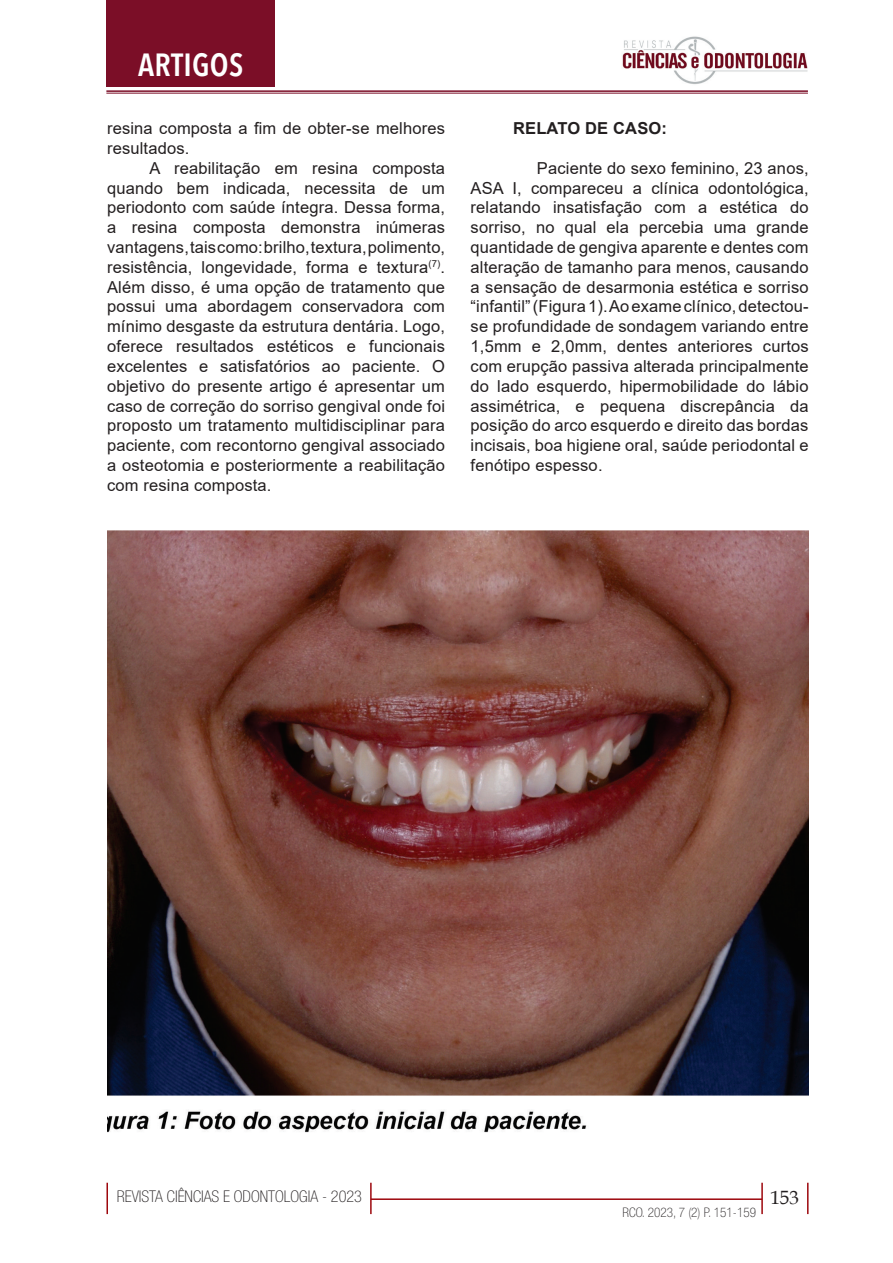
<style>
.page{position:relative;width:893px;height:1263px;background:#fff}
.page>*{position:absolute;margin:0;border:0;box-sizing:border-box;transform-origin:0 0}
.t1{font:600 condensed 31.8px "Avenir Next LT Pro";letter-spacing:.01em;color:#fff}
.t2{font:19.2px "Book Antiqua";color:#231f20}
.t3{font:16.5px/19.8px "Arial";letter-spacing:.01em;color:#231f20;text-align:justify}
.t4{font:700 16.5px "Arial";letter-spacing:.01em;color:#231f20}
.t5{font:100 condensed 16.2px "Helvetica Neue LT Std";color:#231f20}
.t6{font:100 condensed 13.2px "Helvetica Neue LT Std";color:#231f20}
</style>
<div class="page">
<hr style="left:807px;top:1183px;width:1px;height:31px;background:#9d070d">
<hr style="left:106px;top:1183px;width:2px;height:31px;background:#9d070d">
<hr style="left:370px;top:1183px;width:2px;height:31px;background:#9d070d">
<hr style="left:761px;top:1183px;width:2px;height:31px;background:#9d070d">
<hr style="left:371px;top:1198px;width:391px;height:2px;background:#9d070d">
<img style="left:622px;top:36px;width:186px;height:48px">
<div style="left:106px;top:0;width:169px;height:86px;background:#7b0e27"></div>
<hr style="left:106px;top:90px;width:702px;height:2px;background:#7b0e27">
<hr style="left:106px;top:93px;width:702px;height:1px;background:#7b0e27">
<img style="left:107px;top:530px;width:702px;height:602px">
<h1 class="t1" style="left:138px;top:46px;width:107px">ARTIGOS</h1>
<p class="t3" style="left:107px;top:118px;width:339px">resina composta a fim de obter-se melhores resultados.</p>
<p class="t3" style="left:107px;top:158px;width:340px;text-indent:43px">A reabilitação em resina composta quando bem indicada, necessita de um periodonto com saúde íntegra. Dessa forma, a resina composta demonstra inúmeras vantagens, tais como: brilho, textura, polimento, resistência, longevidade, forma e textura<sup>(7)</sup>.<br>Além disso, é uma opção de tratamento que possui uma abordagem conservadora com mínimo desgaste da estrutura dentária. Logo, oferece resultados estéticos e funcionais excelentes e satisfatórios ao paciente. O objetivo do presente artigo é apresentar um caso de correção do sorriso gengival onde foi proposto um tratamento multidisciplinar para paciente, com recontorno gengival associado a osteotomia e posteriormente a reabilitação com resina composta.</p>
<p class="t4" style="left:513px;top:117px;width:155px">RELATO DE CASO:</p>
<p class="t3" style="left:471px;top:158px;width:340px;text-indent:66px">Paciente do sexo feminino, 23 anos, ASA I, compareceu a clínica odontológica, relatando insatisfação com a estética do sorriso, no qual ela percebia uma grande quantidade de gengiva aparente e dentes com alteração de tamanho para menos, causando a sensação de desarmonia estética e sorriso “infantil” (Figura 1). Ao exame clínico, detectou&shy;se profundidade de sondagem variando entre 1,5mm e 2,0mm, dentes anteriores curtos com erupção passiva alterada principalmente do lado esquerdo, hipermobilidade do lábio assimétrica, e pequena discrepância da posição do arco esquerdo e direito das bordas incisais, boa higiene oral, saúde periodontal e fenótipo espesso.</p>
<p class="t5" style="left:117px;top:1187px;width:247px">REVISTA CIÊNCIAS E ODONTOLOGIA - 2023</p>
<p class="t2" style="left:770px;top:1184px;width:30px">153</p>
<p class="t6" style="left:623px;top:1205px;width:135px">RCO. 2023, 7 (2) P. 151-159</p>
</div>
